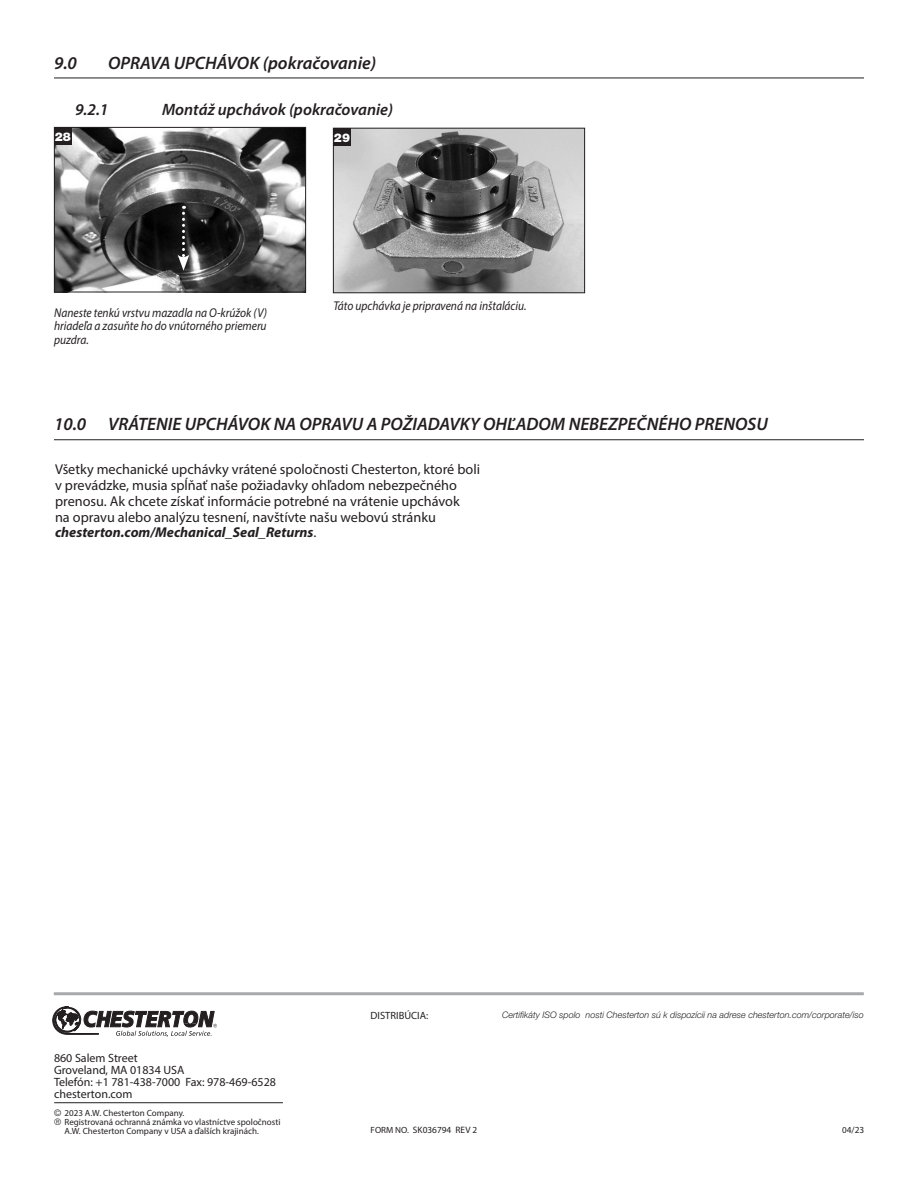
<style>
.page{position:relative;width:918px;height:1188px;background:#fff}
.page>*{position:absolute;margin:0;border:0;box-sizing:border-box;transform-origin:0 0}
.section_head{font:italic 600 18px "Myriad Pro";color:#231f20}
.Subhead{font:italic 600 16.5px "Myriad Pro";color:#231f20}
.BodyText{font:14.25px/15.8px "Myriad Pro";color:#231f20}
.ImageCations{font:italic 12.75px/13.5px "Myriad Pro";color:#231f20;text-align:justify;scale:.9 1}
.t1{font:12px "Myriad Pro";color:#231f20}
.t2{font:900 12px "Helvetica Neue LT Std";color:#fff}
.t3{font:10.5px "Myriad Pro";color:#231f20}
.t4{font:9.3px "Myriad Pro";color:#231f20}
.t5{font:9px/9px "Myriad Pro";color:#231f20}
.t6{font:italic 300 9px "Helvetica Neue LT Std";color:#231f20}
.s1{font-weight:700;font-style:italic}
.s2{font-family:"Helvetica Neue LT Std";font-weight:300}
.s3{font-family:"Helvetica Neue LT Std";font-weight:300;font-stretch:condensed}
.s4{font-size:9px}
</style>
<div class="page">
<hr style="left:54px;top:992px;width:810px;height:3px;background:#a8a9ad">
<hr style="left:54px;top:1102px;width:229px;height:1px;background:#231f20">
<svg style="left:53px;top:1006px;width:164px;height:31px"></svg>
<img style="left:56px;top:129px;width:248px;height:161px">
<div style="left:54px;top:127px;width:252px;height:165px;border:1px solid #231f20"></div>
<div style="left:54px;top:127px;width:18px;height:18px;background:#231f20"></div>
<img style="left:335px;top:130px;width:248px;height:161px">
<div style="left:333px;top:128px;width:252px;height:165px;border:1px solid #231f20"></div>
<div style="left:333px;top:128px;width:18px;height:18px;background:#231f20"></div>
<svg style="left:171px;top:199px;width:25px;height:78px"></svg>
<svg style="left:178px;top:206px;width:11px;height:65px"></svg>
<hr style="left:54px;top:78px;width:810px;height:1px;background:#231f20">
<hr style="left:54px;top:439px;width:810px;height:1px;background:#231f20">
<p class="section_head" style="left:54px;top:51px;width:24px">9.0</p>
<p class="section_head" style="left:108px;top:51px;width:270px">OPRAVA UPCHÁVOK (pokračovanie)</p>
<p class="Subhead" style="left:75px;top:99px;width:35px">9.2.1</p>
<p class="Subhead" style="left:162px;top:99px;width:233px">Montáž upchávok (pokračovanie)</p>
<p class="t2" style="left:55px;top:130px;width:18px">28</p>
<p class="ImageCations" style="left:54px;top:306px;width:238px">Naneste tenkú vrstvu mazadla na O-krúžok (V) hriadeľa a zasuňte ho do vnútorného priemeru puzdra.</p>
<p class="t2" style="left:334px;top:130px;width:18px">29</p>
<p class="ImageCations" style="left:333px;top:299px;width:216px">Táto upchávka je pripravená na inštaláciu.</p>
<p class="section_head" style="left:54px;top:413px;width:715px">10.0 VRÁTENIE UPCHÁVOK NA OPRAVU A POŽIADAVKY OHĽADOM NEBEZPEČNÉHO PRENOSU</p>
<p class="BodyText" style="left:55px;top:461px;width:427px">Všetky mechanické upchávky vrátené spoločnosti Chesterton, ktoré boli v prevádzke, musia spĺňať naše požiadavky ohľadom nebezpečného prenosu. Ak chcete získať informácie potrebné na vrátenie upchávok<br>na opravu alebo analýzu tesnení, navštívte našu webovú stránku <span class="s1">chesterton.com/Mechanical_Seal_Returns</span>.</p>
<p class="t1" style="left:54px;top:1050px;width:85px">860 Salem Street</p>
<p class="t1" style="left:54px;top:1062px;width:132px">Groveland, MA 01834 USA</p>
<p class="t1" style="left:54px;top:1074px;width:224px">Telefón: +1 781-438-7000 Fax: 978-469-6528</p>
<p class="t1" style="left:54px;top:1086px;width:80px">chesterton.com</p>
<p class="t5" style="left:54px;top:1108px;width:132px"><span class="s2">©</span> 2023 A.W. Chesterton Company.</p>
<p class="t5" style="left:65px;top:1117px;width:218px;text-indent:-11px"><span class="s3">®</span> Registrovaná ochranná známka vo vlastníctve spoločnosti<br>A.W. Chesterton Company v USA a ďalších krajinách.</p>
<p class="t3" style="left:371px;top:1009px;width:59px">DISTRIBÚCIA:</p>
<p class="t6" style="left:502px;top:1009px;width:363px">Certifikáty ISO spoločnosti Chesterton sú k dispozícii na adrese chesterton.com/corporate/iso</p>
<p class="t4" style="left:371px;top:1124px;width:108px"><span class="s4">FORM NO.</span> SK036794 REV 2</p>
<p class="t4" style="left:842px;top:1124px;width:24px"><span class="s4">0</span>4/23</p>
</div>
